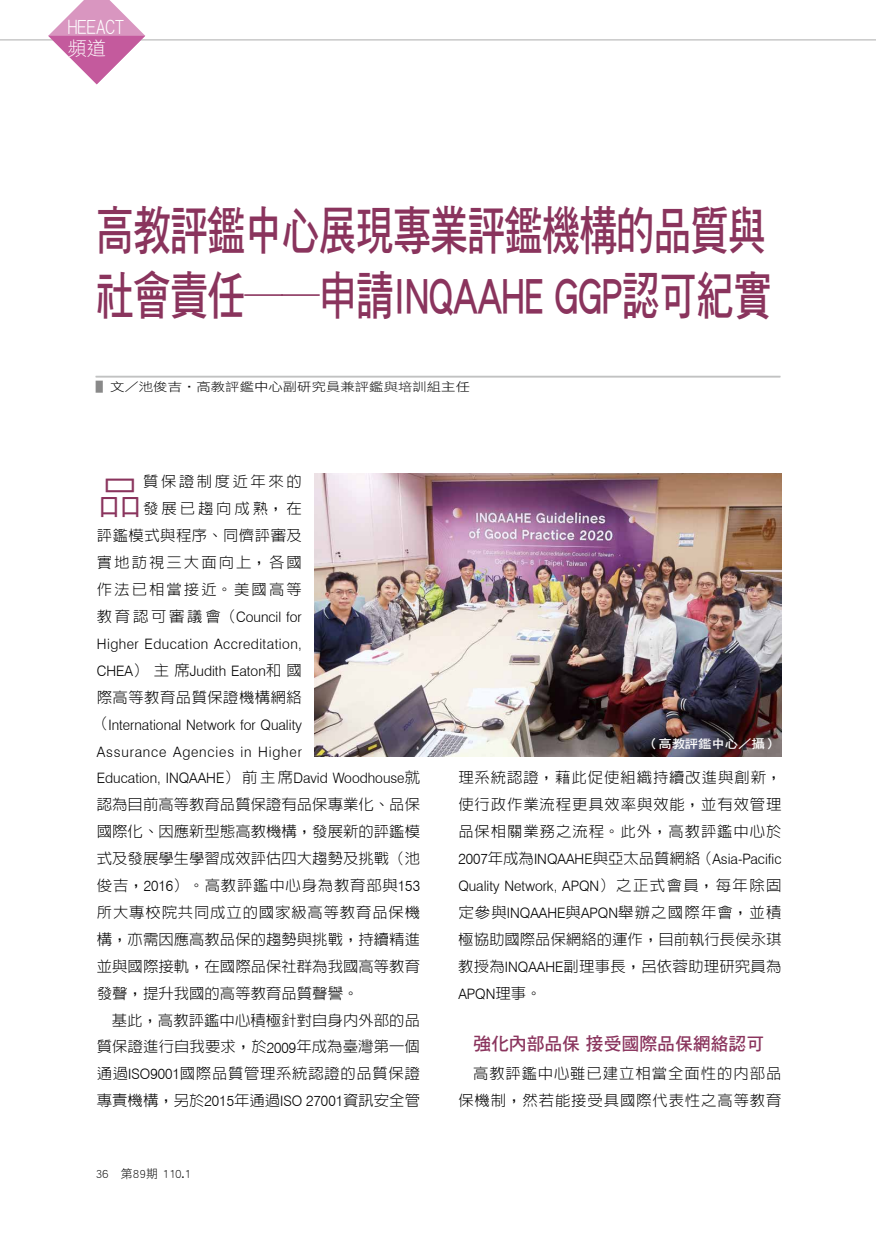
<style>
.page{position:relative;width:876px;height:1234px;background:#fff}
.page>*{position:absolute;margin:0;border:0;box-sizing:border-box;transform-origin:0 0}
.t1{font:52.5px/64.2px "DF Hei Std W7";letter-spacing:-.03em;color:#8a345d;scale:.73 1}
.t2{font:300 44.85px "AR Hei B5 HK";color:#8a345d}
.t3{font:19.2px/21.3px "DF Li Hei Lt WIN BF";letter-spacing:-.01em;color:#fff}
.t4{font:18px "DF Hei Std W7";letter-spacing:-.01em;color:#8a345d}
.t5{font:300 15px/26.8px "AR Hei B5 HK";letter-spacing:.045em;color:#000;text-align:justify}
.t6{font:300 15px/26.8px "AR Hei B5 HK";letter-spacing:.13em;color:#000;text-align:right}
.t7{font:300 15px "AR Hei B5 HK";letter-spacing:.025em;color:#000}
.t8{font:300 14.4px/26.8px "Swiss 721 BT";color:#000}
.t9{font:12px "DF Hei Std W3";color:#000;scale:1.2 1}
.t10{font:12px "DF Hei Std W3";color:#000}
.t11{font:12px "DF Hei Std W7";letter-spacing:-.01em;color:#fff;scale:1.12 1}
.s1{color:#898989}
.s2{font-family:"AR Hei B5 HK";font-size:15px}
.s3{font-family:"Swiss 721 BT"}
.s4{font-family:"Swiss 721 BT";font-size:14.4px}
.s5{font-size:15px}
</style>
<div class="page">
<hr style="left:0;top:39px;width:876px;height:1px;background:#b5b6b6">
<svg style="left:48px;top:0;width:97px;height:84px"></svg>
<hr style="left:96px;top:375px;width:684px;height:2px;background:#c1c2c2">
<img style="left:315px;top:473px;width:466px;height:283px">
<p class="t3" style="left:68px;top:17px;width:58px">HEEACT頻道</p>
<h1 class="t1" style="left:96px;top:197px;width:927px">高教評鑑中心展現專業評鑑機構的品質與社會責任──申請INQAAHE GGP認可紀實</h1>
<p class="t9" style="left:96px;top:380px;width:314px"><span class="s1">▌</span>文／池俊吉•高教評鑑中心副研究員兼評鑑與培訓組主任</p>
<p class="t6" style="left:97px;top:468px;width:207px">質保證制度近年來的<br>發展已趨向成熟，在<br>評鑑模式與程序、同儕評審及實地訪視三大面向上，各國作法已相當接近。美國高等</p>
<p class="t8" style="left:97px;top:603px;width:207px;text-align:justify"><span class="s2">教育認可審議會（</span>Council for Higher Education Accreditation, CHEA<span class="s2">）主席</span>Judith Eaton<span class="s2">和國</span></p>
<p class="t7" style="left:97px;top:689px;width:207px">際高等教育品質保證機構網絡</p>
<p class="t8" style="left:93px;top:710px;width:329px"><span class="s2">（</span>International Network for Quality<br>Assurance Agencies in Higher<br>Education, INQAAHE<span class="s2">）前主席</span>David Woodhouse<span class="s2">就</span></p>
<p class="t5" style="left:97px;top:790px;width:325px">認為目前高等教育品質保證有品保專業化、品保國際化、因應新型態高教機構，發展新的評鑑模式及發展學生學習成效評估四大趨勢及挑戰（池俊吉，<span class="s3">2016</span>）。高教評鑑中心身為教育部與<span class="s3">153</span>所大專校院共同成立的國家級高等教育品保機構，亦需因應高教品保的趨勢與挑戰，持續精進並與國際接軌，在國際品保社群為我國高等教育發聲，提升我國的高等教育品質聲譽。</p>
<p class="t5" style="left:97px;top:1006px;width:325px;text-indent:15px">基此，高教評鑑中心積極針對自身內外部的品質保證進行自我要求，於<span class="s3">2009</span>年成為臺灣第一個通過<span class="s4">ISO</span><span class="s3">9001</span>國際品質管理系統認證的品質保證專責機構，另於<span class="s3">2015</span>年通過<span class="s4">ISO</span> <span class="s3">27001</span>資訊安全管</p>
<h2 class="t2" style="left:97px;top:474px;width:48px">品</h2>
<p class="t10" style="left:96px;top:1167px;width:97px">36 第89期 110.1</p>
<p class="t11" style="left:645px;top:737px;width:120px">（高教評鑑中心／攝）</p>
<p class="t5" style="left:458px;top:764px;width:325px">理系統認證，藉此促使組織持續改進與創新，使行政作業流程更具效率與效能，並有效管理品保相關業務之流程。此外，高教評鑑中心於</p>
<p class="t8" style="left:458px;top:845px;width:325px"><span class="s5">2007</span><span class="s2">年成為</span>INQAAHE<span class="s2">與亞太品質網絡（</span>Asia-Pacific<br>Quality Network, APQN<span class="s2">）之正式會員，每年除固</span></p>
<p class="t5" style="left:458px;top:898px;width:325px">定參與<span class="s4">INQAAHE</span>與<span class="s4">APQN</span>舉辦之國際年會，並積極協助國際品保網絡的運作，目前執行長侯永琪教授為<span class="s4">INQAAHE</span>副理事長，呂依蓉助理研究員為</p>
<p class="t8" style="left:458px;top:979px;width:85px">APQN<span class="s2">理事。</span></p>
<p class="t4" style="left:473px;top:1033px;width:293px">強化內部品保 接受國際品保網絡認可</p>
<p class="t5" style="left:458px;top:1059px;width:325px;text-align:right">高教評鑑中心雖已建立相當全面性的內部品保機制，然若能接受具國際代表性之高等教育</p>
</div>
